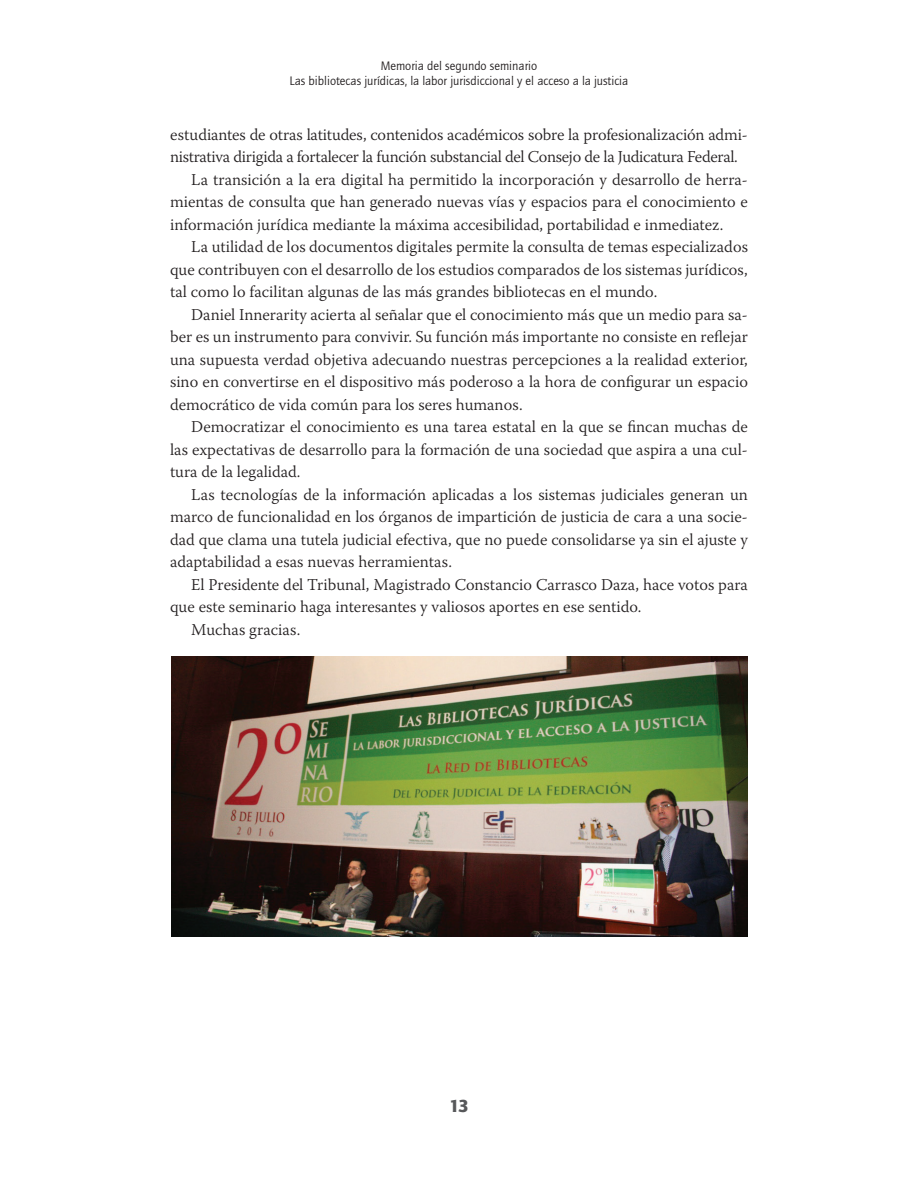
<style>
.page{position:relative;width:918px;height:1188px;background:#fff}
.page>*{position:absolute;margin:0;border:0;box-sizing:border-box;transform-origin:0 0}
.t1{font:900 18px "Quay Sans ITC Std";color:#57585a}
.t2{font:300 16.5px "Warnock Pro";color:#231f20}
.t3{font:300 16.5px "Warnock Pro";letter-spacing:-.02em;color:#231f20}
.t4{font:12.75px/15px "Quay Sans ITC Std";color:#231f20;text-align:center}
</style>
<div class="page">
<img style="left:171px;top:656px;width:577px;height:280px">
<p class="t4" style="left:290px;top:58px;width:340px">Memoria del segundo seminario<br>Las bibliotecas jurídicas, la labor jurisdiccional y el acceso a la justicia</p>
<p class="t2" style="left:170px;top:124px;width:579px">estudiantes de otras latitudes, contenidos académicos sobre la profesionalización admi-</p>
<p class="t3" style="left:170px;top:147px;width:569px">nistrativa dirigida a fortalecer la función substancial del Consejo de la Judicatura Federal.</p>
<p class="t2" style="left:191px;top:169px;width:558px">La transición a la era digital ha permitido la incorporación y desarrollo de herra-</p>
<p class="t2" style="left:170px;top:192px;width:579px">mientas de consulta que han generado nuevas vías y espacios para el conocimiento e</p>
<p class="t2" style="left:170px;top:214px;width:555px">información jurídica mediante la máxima accesibilidad, portabilidad e inmediatez.</p>
<p class="t2" style="left:191px;top:237px;width:558px">La utilidad de los documentos digitales permite la consulta de temas especializados</p>
<p class="t2" style="left:170px;top:259px;width:579px">que contribuyen con el desarrollo de los estudios comparados de los sistemas jurídicos,</p>
<p class="t2" style="left:170px;top:282px;width:489px">tal como lo facilitan algunas de las más grandes bibliotecas en el mundo.</p>
<p class="t2" style="left:191px;top:304px;width:558px">Daniel Innerarity acierta al señalar que el conocimiento más que un medio para sa-</p>
<p class="t2" style="left:170px;top:327px;width:579px">ber es un instrumento para convivir. Su función más importante no consiste en reflejar</p>
<p class="t2" style="left:170px;top:349px;width:579px">una supuesta verdad objetiva adecuando nuestras percepciones a la realidad exterior,</p>
<p class="t2" style="left:170px;top:372px;width:579px">sino en convertirse en el dispositivo más poderoso a la hora de configurar un espacio</p>
<p class="t2" style="left:170px;top:394px;width:354px">democrático de vida común para los seres humanos.</p>
<p class="t2" style="left:191px;top:417px;width:558px">Democratizar el conocimiento es una tarea estatal en la que se fincan muchas de</p>
<p class="t2" style="left:170px;top:439px;width:579px">las expectativas de desarrollo para la formación de una sociedad que aspira a una cul-</p>
<p class="t2" style="left:170px;top:462px;width:132px">tura de la legalidad.</p>
<p class="t2" style="left:191px;top:484px;width:558px">Las tecnologías de la información aplicadas a los sistemas judiciales generan un</p>
<p class="t2" style="left:170px;top:507px;width:579px">marco de funcionalidad en los órganos de impartición de justicia de cara a una socie-</p>
<p class="t2" style="left:170px;top:529px;width:579px">dad que clama una tutela judicial efectiva, que no puede consolidarse ya sin el ajuste y</p>
<p class="t2" style="left:170px;top:552px;width:284px">adaptabilidad a esas nuevas herramientas.</p>
<p class="t2" style="left:191px;top:574px;width:558px">El Presidente del Tribunal, Magistrado Constancio Carrasco Daza, hace votos para</p>
<p class="t2" style="left:170px;top:597px;width:473px">que este seminario haga interesantes y valiosos aportes en ese sentido.</p>
<p class="t2" style="left:191px;top:619px;width:111px">Muchas gracias.</p>
<p class="t1" style="left:449px;top:1095px;width:21px">13</p>
</div>
